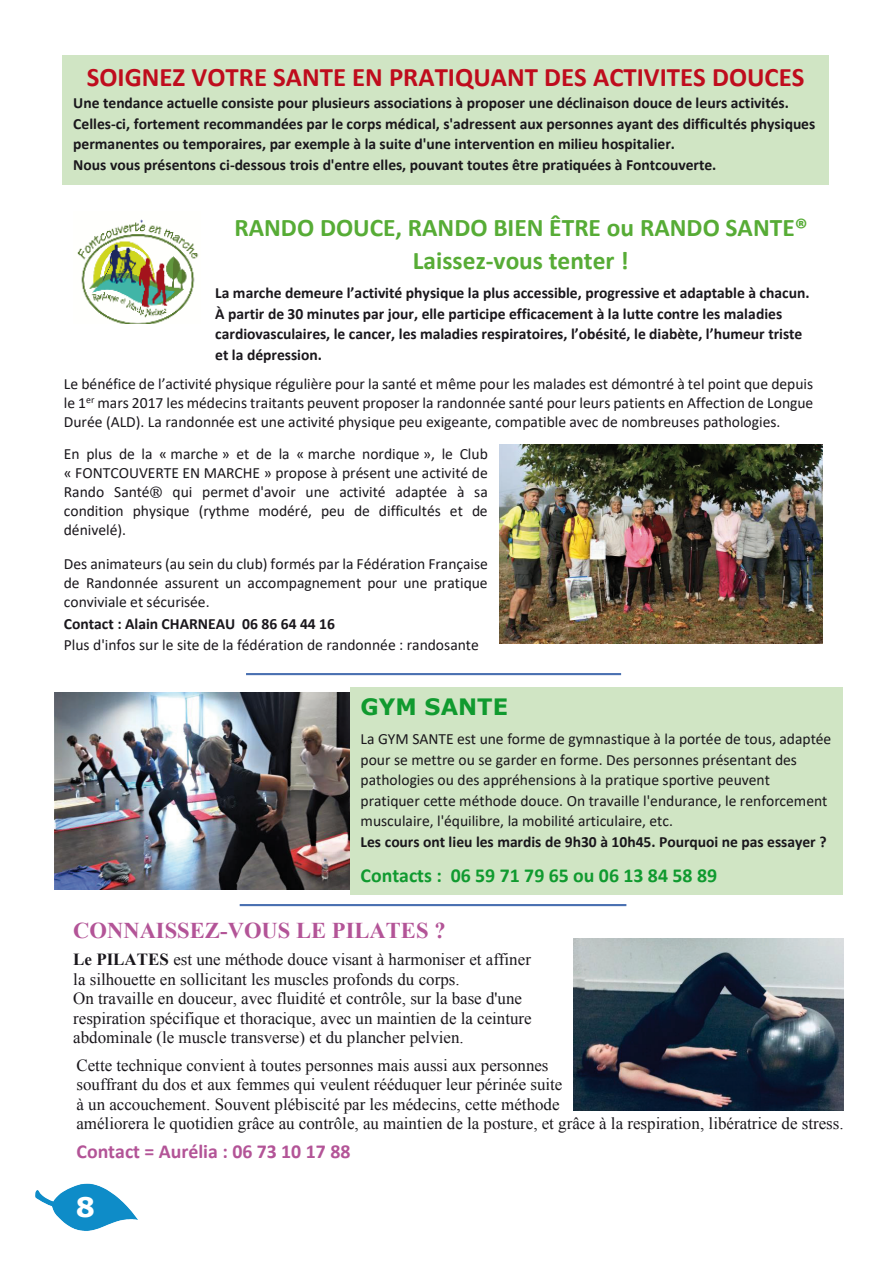
<style>
.page{position:relative;width:893px;height:1263px;background:#fff}
.page>*{position:absolute;margin:0;border:0;box-sizing:border-box;transform-origin:0 0}
.t1{font:700 27px "Verdana";color:#fff}
.t2{font:700 26.85px "Calibri";color:#bf0c1d}
.t3{font:700 25.5px/33.5px "Calibri";color:#57ac36;text-align:center}
.t4{font:700 25.5px "Calibri";color:#1a171c}
.t5{font:700 22.5px "Times New Roman";color:#b35497}
.t6{font:700 22.5px "Verdana";color:#109a2f}
.t7{font:700 19.8px "Calibri";color:#109a2f}
.t8{font:700 19.8px "Calibri";color:#b35497}
.t9{font:16.95px/19.5px "Times New Roman";color:#1a171c}
.t10{font:15.6px/19px "Calibri";color:#1a171c;text-align:justify}
.t11{font:700 15.6px/20.4px "Calibri";color:#1a171c}
.s1{font-family:"Cambria Math"}
.s2{font-weight:700}
</style>
<div class="page">
<div style="left:63px;top:55px;width:766px;height:130px;background:#d0e5c4"></div>
<img style="left:499px;top:444px;width:324px;height:199px">
<img style="left:77px;top:219px;width:122px;height:104px">
<hr style="left:246px;top:673px;width:375px;height:2px;background:#4970b1">
<img style="left:54px;top:692px;width:296px;height:197px">
<div style="left:350px;top:687px;width:492px;height:207px;background:#d0e5c4"></div>
<hr style="left:240px;top:904px;width:386px;height:2px;background:#4970b1">
<img style="left:573px;top:938px;width:271px;height:172px">
<img style="left:35px;top:1183px;width:103px;height:48px">
<h2 class="t2" style="left:87px;top:58px;width:719px">SOIGNEZ VOTRE SANTE EN PRATIQUANT DES ACTIVITES DOUCES</h2>
<p class="t11" style="left:73px;top:93px;width:743px">Une tendance actuelle consiste pour plusieurs associations à proposer une déclinaison douce de leurs activités.<br>Celles-ci, fortement recommandées par le corps médical, s'adressent aux personnes ayant des difficultés physiques permanentes ou temporaires, par exemple à la suite d'une intervention en milieu hospitalier.<br>Nous vous présentons ci-dessous trois d'entre elles, pouvant toutes être pratiquées à Fontcouverte.</p>
<h3 class="t3" style="left:235px;top:210px;width:575px">RANDO DOUCE, RANDO BIEN ÊTRE ou RANDO SANTE®<br>Laissez-vous tenter !</h3>
<p class="t11" style="left:215px;top:282px;width:596px">La marche demeure l’activité physique la plus accessible, progressive et adaptable à chacun.<br>À partir de 30 minutes par jour, elle participe efficacement à la lutte contre les maladies cardiovasculaires, le cancer, les maladies respiratoires, l’obésité, le diabète, l’humeur triste et la dépression.</p>
<p class="t10" style="left:64px;top:374px;width:751px">Le bénéfice de l’activité physique régulière pour la santé et même pour les malades est démontré à tel point que depuis le 1<sup>er</sup> mars 2017 les médecins traitants peuvent proposer la randonnée santé pour leurs patients en Affection de Longue Durée (ALD). La randonnée est une activité physique peu exigeante, compatible avec de nombreuses pathologies.</p>
<p class="t10" style="left:64px;top:444px;width:426px">En plus de la « marche » et de la « marche nordique », le Club « FONTCOUVERTE EN MARCHE » propose à présent une activité de Rando Santé<span class="s1">®</span> qui permet d'avoir une activité adaptée à sa condition physique (rythme modéré, peu de difficultés et de dénivelé).</p>
<p class="t10" style="left:64px;top:554px;width:426px">Des animateurs (au sein du club) formés par la Fédération Française de Randonnée assurent un accompagnement pour une pratique conviviale et sécurisée.</p>
<p class="t11" style="left:64px;top:614px;width:273px">Contact : Alain CHARNEAU 06 86 64 44 16</p>
<p class="t10" style="left:64px;top:635px;width:417px">Plus d'infos sur le site de la fédération de randonnée : randosante</p>
<h3 class="t6" style="left:361px;top:691px;width:149px">GYM SANTE</h3>
<p class="t10" style="left:360px;top:728px;width:472px;line-height:20.5px;text-align:left">La GYM SANTE est une forme de gymnastique à la portée de tous, adaptée pour se mettre ou se garder en forme. Des personnes présentant des pathologies ou des appréhensions à la pratique sportive peuvent pratiquer cette méthode douce. On travaille l'endurance, le renforcement musculaire, l'équilibre, la mobilité articulaire, etc.</p>
<p class="t11" style="left:360px;top:831px;width:468px">Les cours ont lieu les mardis de 9h30 à 10h45. Pourquoi ne pas essayer ?</p>
<p class="t7" style="left:361px;top:862px;width:358px">Contacts : 06 59 71 79 65 ou 06 13 84 58 89</p>
<h3 class="t5" style="left:73px;top:915px;width:374px">CONNAISSEZ-VOUS LE PILATES ?</h3>
<p class="t9" style="left:73px;top:949px;width:460px"><span class="s2">Le PILATES</span> est une méthode douce visant à harmoniser et affiner la silhouette en sollicitant les muscles profonds du corps.<br>On travaille en douceur, avec fluidité et contrôle, sur la base d'une respiration spécifique et thoracique, avec un maintien de la ceinture abdominale (le muscle transverse) et du plancher pelvien.</p>
<p class="t9" style="left:77px;top:1055px;width:769px">Cette technique convient à toutes personnes mais aussi aux personnes<br>souffrant du dos et aux femmes qui veulent rééduquer leur périnée suite<br>à un accouchement. Souvent plébiscité par les médecins, cette méthode<br>améliorera le quotidien grâce au contrôle, au maintien de la posture, et grâce à la respiration, libératrice de stress.</p>
<p class="t8" style="left:77px;top:1137px;width:275px">Contact = Aurélia : 06 73 10 17 88</p>
<h1 class="t1" style="left:76px;top:1188px;width:21px">8</h1>
<h3 class="t4" style="left:135px;top:938px;width:78px">PHOTO</h3>
</div>
